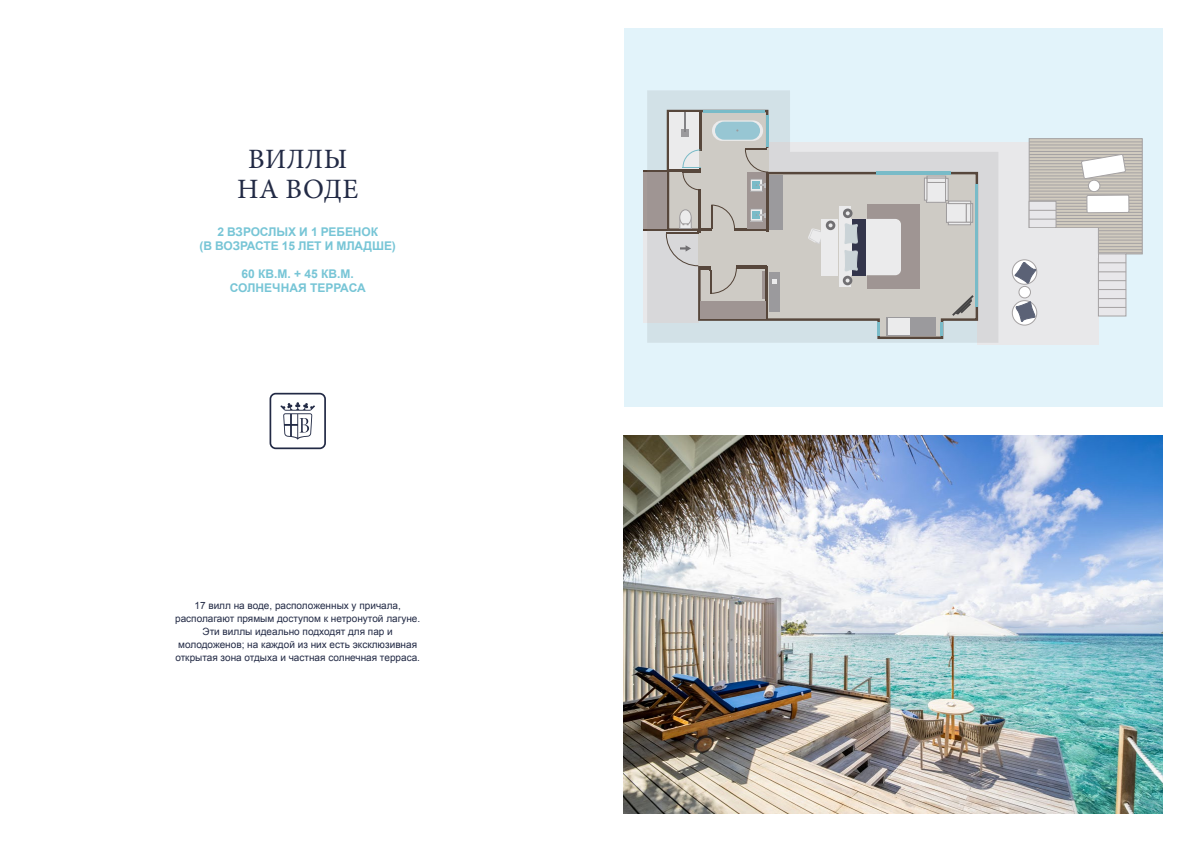
<style>
.page{position:relative;width:1191px;height:842px;background:#fff}
.page>*{position:absolute;margin:0;border:0;box-sizing:border-box;transform-origin:0 0}
.t1{font:28px/30px "Minion Pro";letter-spacing:.02em;color:#222a45;text-align:center}
.t2{font:700 12px/14px "Arial";letter-spacing:-.01em;color:#77c5d6;text-align:center}
.t3{font:10px/13px "Arial";color:#222a45;text-align:center}
</style>
<div class="page">
<svg style="left:269px;top:393px;width:57px;height:56px"></svg>
<div style="left:624px;top:28px;width:538px;height:379px;background:#e2f3fa"></div>
<div style="left:766px;top:142px;width:264px;height:32px;background:#e8e8ea"></div>
<div style="left:977px;top:167px;width:122px;height:178px;background:#e8e8ea"></div>
<svg style="left:1031px;top:140px;width:109px;height:112px;background:#c8c3b9"></svg>
<div style="left:1029px;top:138px;width:113px;height:116px;border:1px solid #a4a2a3"></div>
<hr style="left:1029px;top:142px;width:113px;height:1px;background:#a5a2a3">
<hr style="left:1029px;top:145px;width:113px;height:1px;background:#a5a2a3">
<hr style="left:1029px;top:148px;width:113px;height:1px;background:#a5a2a3">
<hr style="left:1029px;top:151px;width:113px;height:1px;background:#a5a2a3">
<hr style="left:1029px;top:157px;width:113px;height:1px;background:#a5a2a3">
<hr style="left:1029px;top:154px;width:113px;height:1px;background:#a5a2a3">
<hr style="left:1029px;top:160px;width:113px;height:1px;background:#a5a2a3">
<hr style="left:1029px;top:167px;width:113px;height:1px;background:#a5a2a3">
<hr style="left:1029px;top:170px;width:113px;height:1px;background:#a5a2a3">
<hr style="left:1029px;top:173px;width:113px;height:1px;background:#a5a2a3">
<hr style="left:1029px;top:164px;width:113px;height:1px;background:#a5a2a3">
<hr style="left:1029px;top:176px;width:113px;height:1px;background:#a5a2a3">
<hr style="left:1029px;top:179px;width:113px;height:1px;background:#a5a2a3">
<hr style="left:1029px;top:185px;width:113px;height:1px;background:#a5a2a3">
<hr style="left:1029px;top:182px;width:113px;height:1px;background:#a5a2a3">
<hr style="left:1029px;top:188px;width:113px;height:1px;background:#a5a2a3">
<hr style="left:1029px;top:194px;width:113px;height:1px;background:#a5a2a3">
<hr style="left:1029px;top:197px;width:113px;height:1px;background:#a5a2a3">
<hr style="left:1029px;top:200px;width:113px;height:1px;background:#a5a2a3">
<hr style="left:1029px;top:191px;width:113px;height:1px;background:#a5a2a3">
<hr style="left:1029px;top:203px;width:113px;height:1px;background:#a5a2a3">
<hr style="left:1029px;top:206px;width:113px;height:1px;background:#a5a2a3">
<hr style="left:1029px;top:212px;width:113px;height:1px;background:#a5a2a3">
<hr style="left:1029px;top:209px;width:113px;height:1px;background:#a5a2a3">
<hr style="left:1029px;top:215px;width:113px;height:1px;background:#a5a2a3">
<hr style="left:1056px;top:221px;width:86px;height:1px;background:#a5a2a3">
<hr style="left:1056px;top:224px;width:86px;height:1px;background:#a5a2a3">
<hr style="left:1056px;top:227px;width:86px;height:1px;background:#a5a2a3">
<hr style="left:1056px;top:218px;width:86px;height:1px;background:#a5a2a3">
<hr style="left:1098px;top:231px;width:44px;height:1px;background:#a5a2a3">
<hr style="left:1098px;top:237px;width:44px;height:1px;background:#a5a2a3">
<hr style="left:1098px;top:240px;width:44px;height:1px;background:#a5a2a3">
<hr style="left:1098px;top:234px;width:44px;height:1px;background:#a5a2a3">
<div style="left:1098px;top:254px;width:28px;height:62px;background:#e8e7ea"></div>
<div style="left:1098px;top:254px;width:28px;height:62px;border:1px solid #a5a2a3"></div>
<div style="left:643px;top:230px;width:56px;height:92px;background:#e8e8ea"></div>
<div style="left:1029px;top:201px;width:27px;height:27px;background:#e8e7ea"></div>
<div style="left:1029px;top:201px;width:27px;height:27px;border:1px solid #a5a2a3"></div>
<svg style="left:1029px;top:210px;width:27px;height:1px"></svg>
<svg style="left:1029px;top:219px;width:27px;height:1px"></svg>
<svg style="left:1098px;top:307px;width:28px;height:1px"></svg>
<svg style="left:1012px;top:301px;width:24px;height:24px"></svg>
<div style="left:1012px;top:300px;width:25px;height:25px;border:1px solid #a5a2a3;border-radius:50%"></div>
<div style="left:1012px;top:260px;width:25px;height:24px;border:1px solid #a5a2a3;border-radius:50%"></div>
<svg style="left:1015px;top:301px;width:21px;height:21px"></svg>
<svg style="left:1013px;top:261px;width:23px;height:24px"></svg>
<div style="left:1019px;top:286px;width:11px;height:12px;background:#fff;border-radius:50%"></div>
<div style="left:1018px;top:286px;width:12px;height:12px;border:1px solid #a5a2a3;border-radius:50%"></div>
<hr style="left:1098px;top:243px;width:44px;height:1px;background:#a5a2a3">
<hr style="left:1098px;top:250px;width:44px;height:1px;background:#a5a2a3">
<hr style="left:1098px;top:253px;width:44px;height:1px;background:#a5a2a3">
<hr style="left:1098px;top:246px;width:44px;height:1px;background:#a5a2a3">
<div style="left:1026px;top:228px;width:72px;height:29px;background:#e8e8ea"></div>
<svg style="left:1081px;top:138px;width:48px;height:161px"></svg>
<hr style="left:643px;top:229px;width:24px;height:2px;background:#513e31">
<hr style="left:643px;top:170px;width:24px;height:2px;background:#513e31">
<div style="left:643px;top:172px;width:24px;height:57px;background:#a59a97"></div>
<svg style="left:647px;top:90px;width:351px;height:253px"></svg>
<img style="left:624px;top:435px;width:538px;height:379px">
<h1 class="t1" style="left:237px;top:144px;width:123px">ВИЛЛЫ<br>НА ВОДЕ</h1>
<p class="t2" style="left:200px;top:225px;width:198px">2 ВЗРОСЛЫХ И 1 РЕБЕНОК<br>(В ВОЗРАСТЕ 15 ЛЕТ И МЛАДШЕ)</p>
<p class="t2" style="left:230px;top:267px;width:137px;line-height:14.4px">60 КВ.М. + 45 КВ.М.<br>СОЛНЕЧНАЯ ТЕРРАСА</p>
<p class="t3" style="left:175px;top:599px;width:247px">17 вилл на воде, расположенных у причала, располагают прямым доступом к нетронутой лагуне.<br>Эти виллы идеально подходят для пар и молодоженов; на каждой из них есть эксклюзивная открытая зона отдыха и частная солнечная терраса.</p>
</div>
